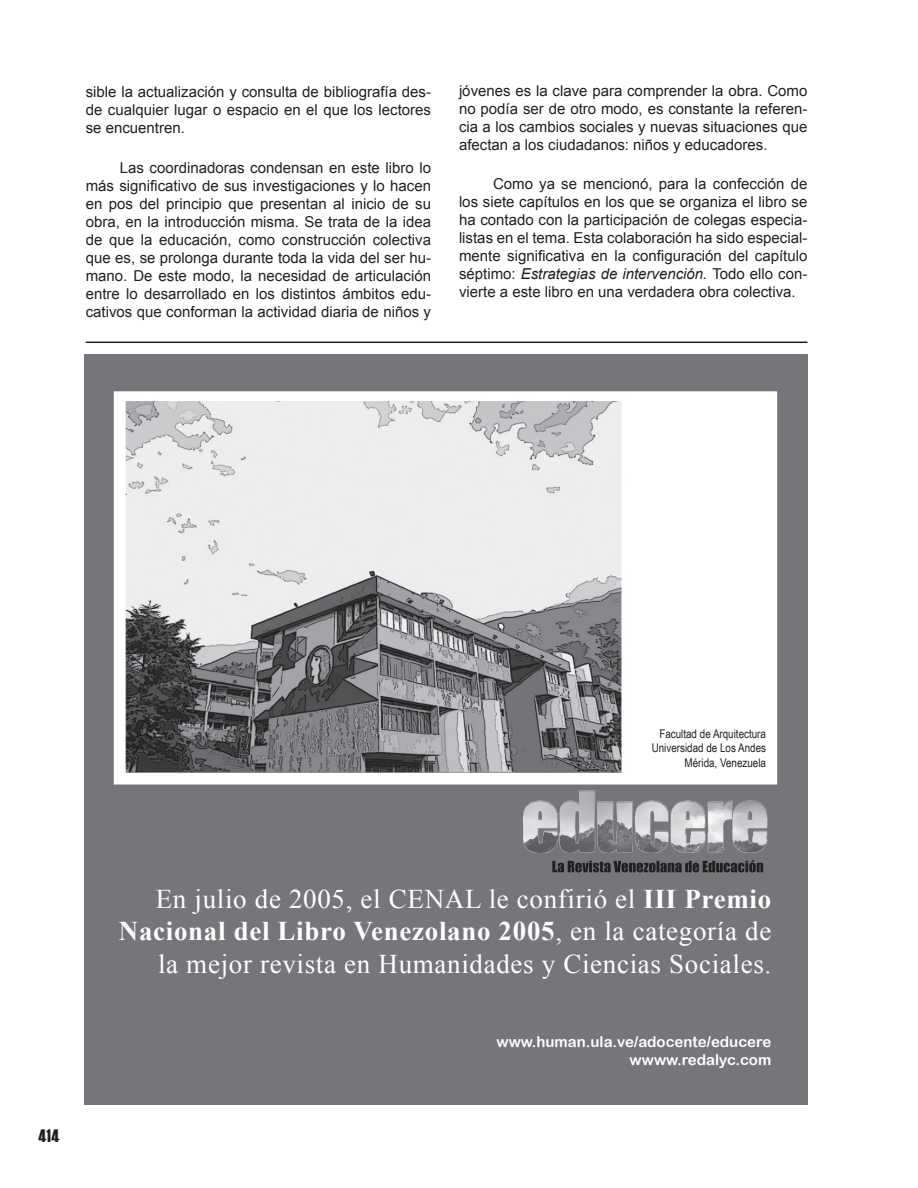
<style>
.page{position:relative;width:918px;height:1188px;background:#fff}
.page>*{position:absolute;margin:0;border:0;box-sizing:border-box;transform-origin:0 0}
.TEXTO{font:27px/32.4px "Times New Roman";letter-spacing:.025em;color:#fff;text-align:right}
.t1{font:18px "Haettenschweiler";color:#231f20}
.t2{font:15px/18px "Arial";color:#231f20;text-align:justify}
.notas{font:15px "Arial Rounded MT Bold";color:#fff}
.notas-2{font:12px "Arial Narrow";color:#231f20}
.s1{font-style:italic}
.s2{font-weight:700}
</style>
<div class="page">
<hr style="left:86px;top:342px;width:721px;height:1px;background:#231f20">
<img style="left:84px;top:354px;width:723px;height:750px">
<img style="left:519px;top:787px;width:252px;height:71px">
<svg style="left:552px;top:860px;width:211px;height:12px;background:#464546"></svg>
<p class="t2" style="left:86px;top:83px;width:347px">sible la actualización y consulta de bibliografía des&shy;de cualquier lugar o espacio en el que los lectores se encuentren.</p>
<p class="t2" style="left:86px;top:159px;width:347px;text-indent:34px">Las coordinadoras condensan en este libro lo más significativo de sus investigaciones y lo hacen en pos del principio que presentan al inicio de su obra, en la introducción misma. Se trata de la idea de que la educación, como construcción colectiva que es, se prolonga durante toda la vida del ser hu&shy;mano. De este modo, la necesidad de articulación entre lo desarrollado en los distintos ámbitos edu&shy;cativos que conforman la actividad diaria de niños y</p>
<p class="t2" style="left:459px;top:82px;width:350px">jóvenes es la clave para comprender la obra. Como no podía ser de otro modo, es constante la referen&shy;cia a los cambios sociales y nuevas situaciones que afectan a los ciudadanos: niños y educadores.</p>
<p class="t2" style="left:459px;top:175px;width:350px;text-indent:34px">Como ya se mencionó, para la confección de los siete capítulos en los que se organiza el libro se ha contado con la participación de colegas especia&shy;listas en el tema. Esta colaboración ha sido especial&shy;mente significativa en la configuración del capítulo séptimo: <span class="s1">Estrategias de intervención.</span> Todo ello con&shy;vierte a este libro en una verdadera obra colectiva.</p>
<p class="t1" style="left:39px;top:1124px;width:22px">414</p>
<p class="notas-2" style="left:659px;top:725px;width:108px">Facultad de Arquitectura</p>
<p class="notas-2" style="left:652px;top:739px;width:116px">Universidad de Los Andes</p>
<p class="notas-2" style="left:685px;top:754px;width:83px">Mérida, Venezuela</p>
<p class="TEXTO" style="left:119px;top:882px;width:654px">En julio de 2005, el CENAL le confirió el <span class="s2">III Premio<br>Nacional del Libro Venezolano 2005</span>, en la categoría de la mejor revista en Humanidades y Ciencias Sociales.</p>
<p class="notas" style="left:497px;top:1033px;width:276px">www.human.ula.ve/adocente/educere</p>
<p class="notas" style="left:630px;top:1051px;width:143px">wwww.redalyc.com</p>
</div>
